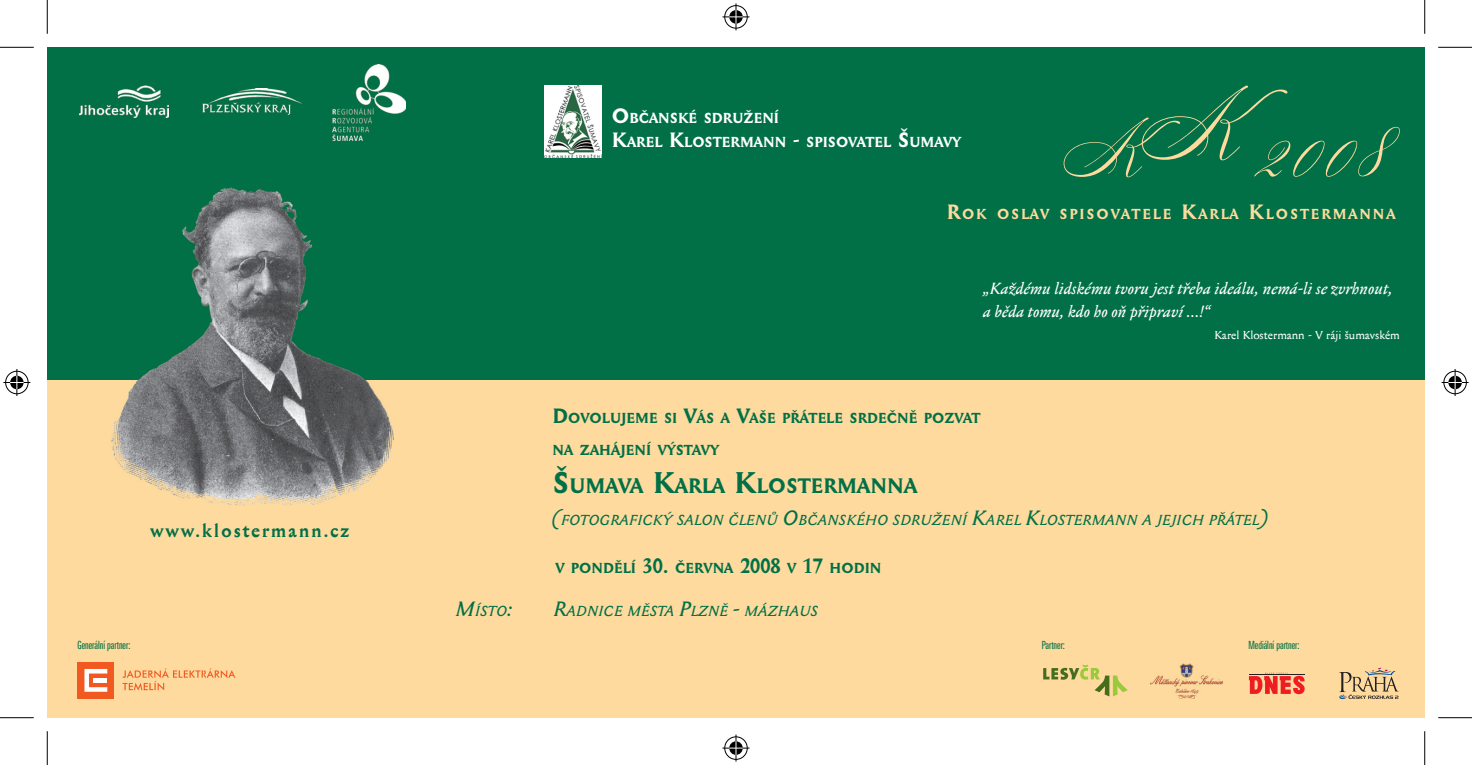
<style>
.page{position:relative;width:1472px;height:765px;background:#fff}
.page>*{position:absolute;margin:0;border:0;box-sizing:border-box;transform-origin:0 0}
.t1{font:700 20.47px "Mediaeval CE";color:#017046}
.t2{font:700 18px "Mediaeval CE";letter-spacing:.09em;color:#017046}
.t3{font:italic 15.75px/22.5px "Mediaeval";color:#fff}
.t4{font:italic 14.17px "Mediaeval CE";color:#017046}
.t5{font:700 14.17px "Mediaeval CE";color:#017046}
.t6{font:700 14.17px/24.3px "Mediaeval CE";color:#fff}
.t7{font:700 14.17px "Mediaeval CE";letter-spacing:.13em;color:#feda9e}
.t8{font:11.25px "LT Univers Comp";color:#017046}
.t9{font:11.25px "Mediaeval";color:#fff}
.s1{font-size:20.25px}
.s2{font-size:29.25px}
</style>
<div class="page">
<div style="left:47px;top:379px;width:1377px;height:338px;background:#feda9e"></div>
<div style="left:47px;top:47px;width:1377px;height:332px;background:#017046"></div>
<svg style="left:1063px;top:86px;width:336px;height:91px"></svg>
<img style="left:79px;top:86px;width:89px;height:31px">
<img style="left:202px;top:88px;width:100px;height:27px">
<img style="left:333px;top:65px;width:73px;height:76px">
<img style="left:545px;top:86px;width:56px;height:71px">
<img style="left:110px;top:188px;width:284px;height:317px">
<div style="left:78px;top:661px;width:36px;height:37px;background:#f15921"></div>
<svg style="left:84px;top:669px;width:23px;height:22px"></svg>
<div style="left:94px;top:677px;width:13px;height:5px;background:#fff"></div>
<svg style="left:122px;top:668px;width:113px;height:22px"></svg>
<svg style="left:1043px;top:664px;width:84px;height:32px"></svg>
<img style="left:1150px;top:663px;width:72px;height:34px">
<svg style="left:1249px;top:672px;width:55px;height:21px"></svg>
<svg style="left:1339px;top:667px;width:59px;height:32px"></svg>
<hr style="left:0;top:47px;width:34px;height:1px;background:#000">
<hr style="left:1438px;top:47px;width:34px;height:1px;background:#000">
<hr style="left:0;top:717px;width:34px;height:1px;background:#000">
<hr style="left:1438px;top:717px;width:34px;height:1px;background:#000">
<hr style="left:47px;top:0;width:1px;height:34px;background:#000">
<hr style="left:47px;top:730px;width:1px;height:34px;background:#000">
<hr style="left:1424px;top:0;width:1px;height:34px;background:#000">
<hr style="left:1424px;top:730px;width:1px;height:34px;background:#000">
<svg style="left:722px;top:3px;width:27px;height:27px"></svg>
<svg style="left:722px;top:734px;width:27px;height:27px"></svg>
<svg style="left:3px;top:369px;width:27px;height:27px"></svg>
<svg style="left:1441px;top:369px;width:27px;height:27px"></svg>
<p class="t6" style="left:612px;top:107px;width:351px"><span class="s1">O</span>BČANSKÉ SDRUŽENÍ<br><span class="s1">K</span>AREL <span class="s1">K</span>LOSTERMANN <span class="s1">-</span> SPISOVATEL <span class="s1">Š</span>UMAVY</p>
<p class="t7" style="left:947px;top:205px;width:450px"><span class="s1">R</span>OK OSLAV SPISOVATELE <span class="s1">K</span>ARLA <span class="s1">K</span>LOSTERMANNA</p>
<p class="t2" style="left:150px;top:519px;width:201px">www.klostermann.cz</p>
<p class="t3" style="left:983px;top:279px;width:411px">„Každému lidskému tvoru jest třeba ideálu, nemá-li se zvrhnout, a běda tomu, kdo ho oň připraví ...!“</p>
<p class="t9" style="left:1214px;top:328px;width:187px">Karel Klostermann - V ráji šumavském</p>
<p class="t5" style="left:552px;top:410px;width:430px"><span class="s1">D</span>OVOLUJEME SI <span class="s1">V</span>ÁS A <span class="s1">V</span>AŠE PŘÁTELE SRDEČNĚ POZVAT</p>
<p class="t5" style="left:552px;top:441px;width:168px">NA ZAHÁJENÍ VÝSTAVY</p>
<h1 class="t1" style="left:552px;top:473px;width:366px"><span class="s2">Š</span>UMAVA <span class="s2">K</span>ARLA <span class="s2">K</span>LOSTERMANNA</h1>
<p class="t4" style="left:552px;top:511px;width:716px"><span class="s1">(</span>FOTOGRAFICKÝ SALON ČLENŮ <span class="s1">O</span>BČANSKÉHO SDRUŽENÍ <span class="s1">K</span>AREL <span class="s1">K</span>LOSTERMANN A JEJICH PŘÁTEL<span class="s1">)</span></p>
<p class="t5" style="left:555px;top:559px;width:327px">V PONDĚLÍ <span class="s1">30.</span> ČERVNA <span class="s1">2008</span> V <span class="s1">17</span> HODIN</p>
<p class="t4" style="left:455px;top:602px;width:59px"><span class="s1">M</span>ÍSTO<span class="s1">:</span></p>
<p class="t4" style="left:553px;top:602px;width:266px"><span class="s1">R</span>ADNICE MĚSTA <span class="s1">P</span>LZNĚ <span class="s1">-</span> MÁZHAUS</p>
<p class="t8" style="left:78px;top:638px;width:54px">Generální partner:</p>
<p class="t8" style="left:1041px;top:638px;width:25px">Partner:</p>
<p class="t8" style="left:1248px;top:638px;width:53px">Mediální partner:</p>
</div>
